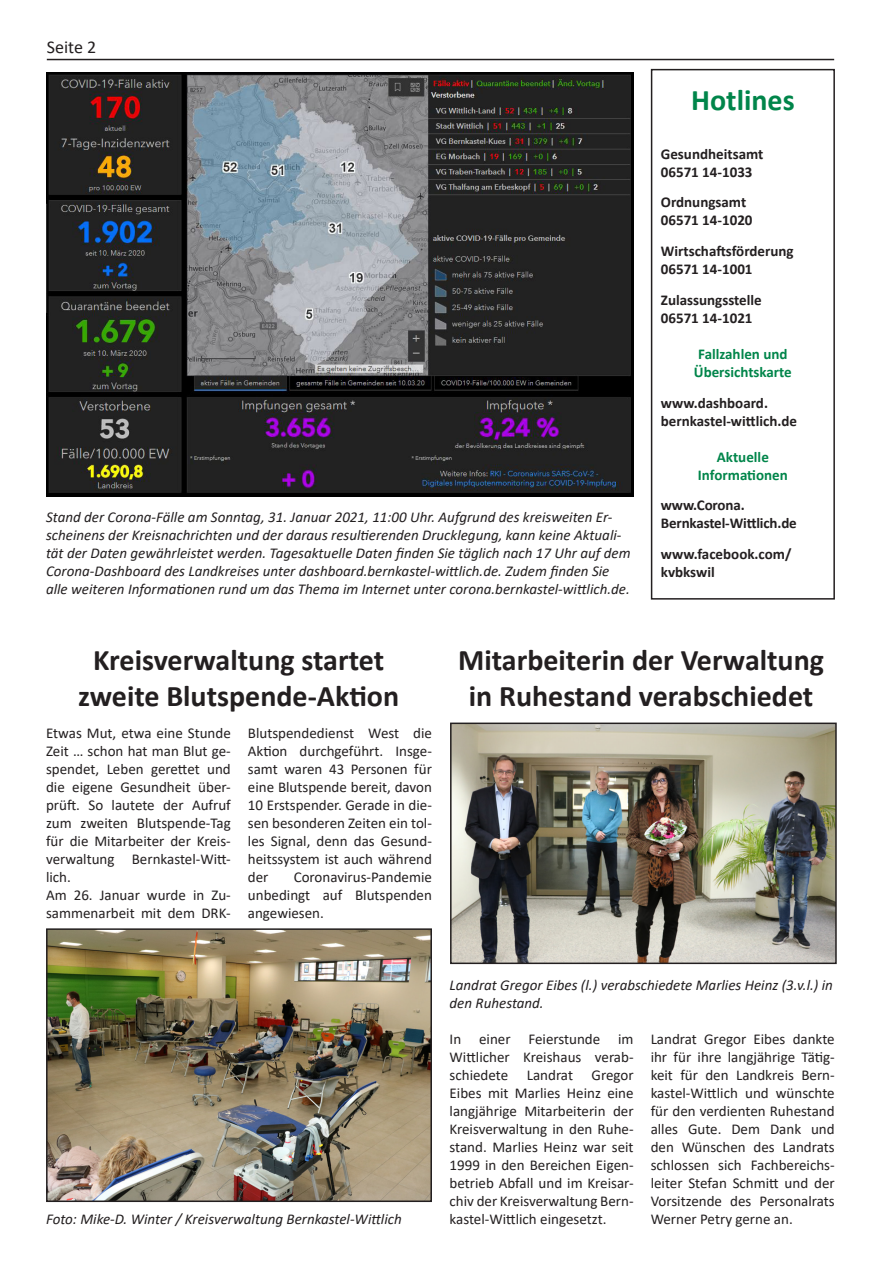
<style>
.page{position:relative;width:881px;height:1263px;background:#fff}
.page>*{position:absolute;margin:0;border:0;box-sizing:border-box;transform-origin:0 0}
.t1{font:700 30px/36px "Calibri";color:#231f20;text-align:center}
.t2{font:700 30px "Calibri";color:#00854a}
.t3{font:18px "Calibri";color:#231f20}
.t4{font:15px/18px "Calibri";color:#231f20;text-align:justify}
.t5{font:italic 15px/18px "Calibri";color:#231f20}
.t6{font:700 15px/18px "Calibri";color:#231f20}
.t7{font:700 15px/18px "Calibri";color:#00854a}
</style>
<div class="page">
<hr style="left:47px;top:59px;width:786px;height:1px;background:#231f20">
<div style="left:650px;top:69px;width:184px;height:531px;border:2px solid #231f20"></div>
<img style="left:49px;top:931px;width:380px;height:268px">
<div style="left:46px;top:928px;width:386px;height:274px;border:2px solid #231f20"></div>
<img style="left:453px;top:725px;width:380px;height:236px">
<div style="left:450px;top:722px;width:386px;height:242px;border:2px solid #231f20"></div>
<img style="left:47px;top:72px;width:585px;height:424px">
<p class="t3" style="left:47px;top:34px;width:51px">Seite 2</p>
<p class="t5" style="left:46px;top:507px;width:585px">Stand der Corona-Fälle am Sonntag, 31. Januar 2021, 11:00 Uhr. Aufgrund des kreisweiten Er&shy;scheinens der Kreisnachrichten und der daraus resultierenden Drucklegung, kann keine Aktuali&shy;tät der Daten gewährleistet werden. Tagesaktuelle Daten finden Sie täglich nach 17 Uhr auf dem Corona-Dashboard des Landkreises unter dashboard.bernkastel-wittlich.de. Zudem finden Sie alle weiteren Informationen rund um das Thema im Internet unter corona.bernkastel-wittlich.de.</p>
<h1 class="t2" style="left:691px;top:79px;width:105px">Hotlines</h1>
<p class="t6" style="left:660px;top:144px;width:104px">Gesundheitsamt<br>06571 14-1033</p>
<p class="t6" style="left:660px;top:193px;width:93px">Ordnungsamt<br>06571 14-1020</p>
<p class="t6" style="left:660px;top:242px;width:134px">Wirtschaftsförderung<br>06571 14-1001</p>
<p class="t6" style="left:660px;top:291px;width:102px">Zulassungsstelle<br>06571 14-1021</p>
<p class="t7" style="left:693px;top:345px;width:99px">Fallzahlen und<br>Übersichtskarte</p>
<p class="t6" style="left:660px;top:393px;width:138px">www.dashboard. bernkastel-wittlich.de</p>
<p class="t7" style="left:697px;top:447px;width:91px;text-align:center">Aktuelle<br>Informationen</p>
<p class="t6" style="left:660px;top:496px;width:137px">www.Corona.<br>Bernkastel-Wittlich.de</p>
<p class="t6" style="left:660px;top:545px;width:132px">www.facebook.com/ kvbkswil</p>
<h1 class="t1" style="left:78px;top:641px;width:322px">Kreisverwaltung startet zweite Blutspende-Aktion</h1>
<p class="t4" style="left:248px;top:724px;width:185px">Blutspendedienst West die Aktion durchgeführt. Insge&shy;samt waren 43 Personen für eine Blutspende bereit, davon 10 Erstspender. Gerade in die&shy;sen besonderen Zeiten ein tol&shy;les Signal, denn das Gesund&shy;heitssystem ist auch während der</p>
<p class="t4" style="left:46px;top:724px;width:186px;text-align:left">Etwas Mut, etwa eine Stunde<br>Zeit … schon hat man Blut ge&shy;spendet, Leben gerettet und die eigene Gesundheit über&shy;prüft. So lautete der Aufruf zum zweiten Blutspende-Tag für die Mitarbeiter der Kreis&shy;verwaltung Bernkastel-Witt&shy;lich.<br>Am 26. Januar wurde in Zu&shy;sammenarbeit mit dem DRK-</p>
<p class="t4" style="left:248px;top:868px;width:185px;text-indent:46px">Coronavirus-Pandemie unbedingt auf Blutspenden angewiesen.</p>
<h1 class="t1" style="left:458px;top:641px;width:367px">Mitarbeiterin der Verwaltung in Ruhestand verabschiedet</h1>
<p class="t5" style="left:46px;top:1209px;width:357px">Foto: Mike-D. Winter / Kreisverwaltung Bernkastel-Wittlich</p>
<p class="t5" style="left:449px;top:975px;width:385px">Landrat Gregor Eibes (l.) verabschiedete Marlies Heinz (3.v.l.) in den Ruhestand.</p>
<p class="t4" style="left:449px;top:1030px;width:185px">In einer Feierstunde im Wittlicher Kreishaus verab&shy;schiedete Landrat Gregor Eibes mit Marlies Heinz eine langjährige Mitarbeiterin der Kreisverwaltung in den Ruhe&shy;stand. Marlies Heinz war seit 1999 in den Bereichen Eigen&shy;betrieb Abfall und im Kreisar&shy;chiv der Kreisverwaltung Bern&shy;kastel-Wittlich eingesetzt.</p>
<p class="t4" style="left:650px;top:1030px;width:185px">Landrat Gregor Eibes dankte ihr für ihre langjährige Tätig&shy;keit für den Landkreis Bern&shy;kastel-Wittlich und wünschte für den verdienten Ruhestand alles Gute. Dem Dank und den Wünschen des Landrats schlossen sich Fachbereichs&shy;leiter Stefan Schmitt und der Vorsitzende des Personalrats Werner Petry gerne an.</p>
</div>
